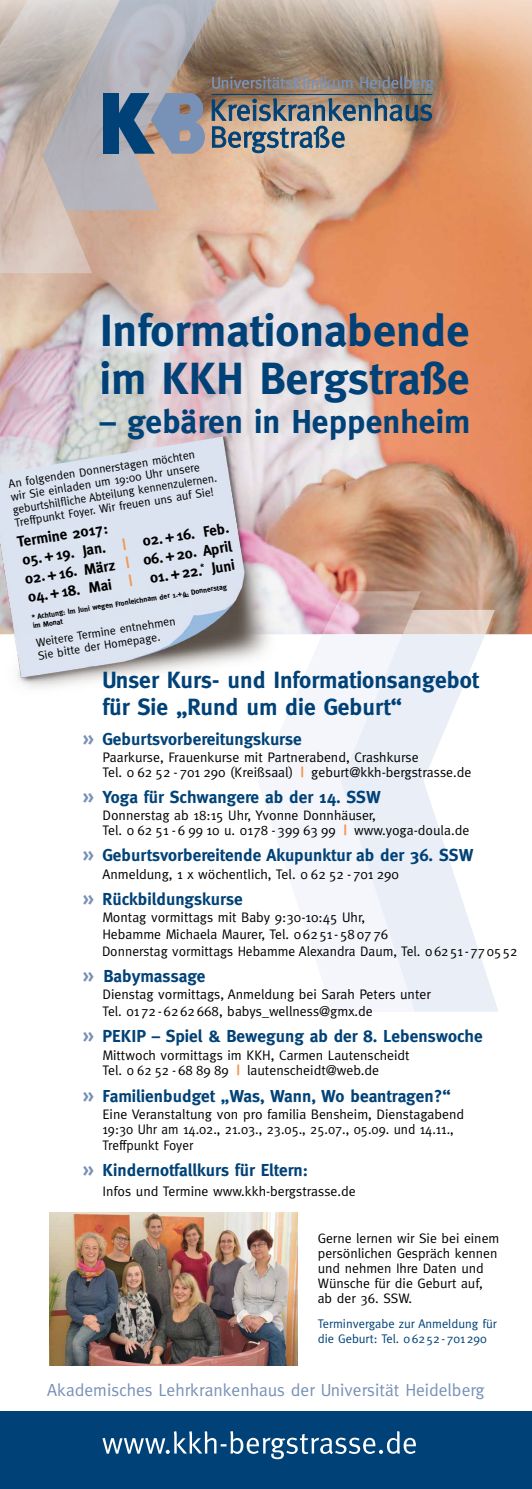
<style>
.page{position:relative;width:532px;height:1489px;background:#fff}
.page>*{position:absolute;margin:0;border:0;box-sizing:border-box;transform-origin:0 0}
.t1{font:700 45px/47.5px "Meta";color:#004277}
.t2{font:700 33.12px "Meta";color:#004277}
.t3{font:700 23.44px/27.8px "Meta";color:#004277}
.t4{font:17.5px "Meta";color:#7891b6}
.t5{font:700 17.31px "Meta";color:#004277}
.t6{font:700 15.19px "Meta";color:#000}
.t7{font:700 15px/18.8px "Meta";color:#000;text-align:justify}
.t8{font:13.88px/15px "Meta";color:#000}
.t9{font:13.88px "Meta";color:#000;scale:.96 1}
.t10{font:13.75px/15.1px "Meta";color:#000}
.t11{font:12.5px/15.1px "Meta";color:#004277}
.t12{font:11.88px/13.1px "Meta";color:#000}
.t13{font:700 7.5px/8.8px "Meta";color:#000}
.s1{color:#f29754}
.s2{font-size:20.75px;color:#7891b6}
.s3{font-weight:700;color:#f29754}
</style>
<div class="page">
<img style="left:0;top:0;width:531px;height:634px">
<img style="left:0;top:430px;width:291px;height:258px">
<svg style="left:257px;top:634px;width:83px;height:377px;fill:#f4f6fb"></svg>
<svg style="left:340px;top:634px;width:158px;height:377px;fill:#eaeef7"></svg>
<svg style="left:322px;top:591px;width:172px;height:43px;background:#ceaea6"></svg>
<svg style="left:0;top:0;width:122px;height:273px;background:#cab7ac"></svg>
<svg style="left:42px;top:0;width:178px;height:210px;background:#b9afac"></svg>
<div style="left:103px;top:93px;width:16px;height:61px;background:#004277"></div>
<svg style="left:119px;top:93px;width:86px;height:61px;background:#74859d"></svg>
<hr style="left:211px;top:94px;width:220px;height:1px;background:#004277">
<svg style="left:212px;top:98px;width:219px;height:55px;background:#979089"></svg>
<div style="left:0;top:1411px;width:531px;height:77px;background:#004277"></div>
<svg style="left:102px;top:1431px;width:314px;height:27px"></svg>
<img style="left:50px;top:1212px;width:248px;height:153px">
<svg style="left:212px;top:76px;width:222px;height:15px;background:#837a75"></svg>
<h1 class="t1" style="left:100px;top:307px;width:371px">Informationabende im KKH Bergstraße</h1>
<h2 class="t2" style="left:100px;top:403px;width:372px">– gebären in Heppenheim</h2>
<p class="t12" style="left:8px;top:477px;width:208px;rotate:-9deg">An folgenden Donnerstagen möchten<br>wir Sie einladen um 19:00 Uhr unsere geburtshilfl iche Abteilung kennenzulernen.<br>Treffpunkt Foyer. Wir freuen uns auf Sie!</p>
<p class="t7" style="left:21px;top:551px;width:211px;rotate:-9deg">05.+19. Jan. <span class="s1">|</span> 02.+16. Feb.<br>02.+16. März <span class="s1">|</span> 06.+20. April 04.+18. Mai <span class="s1">|</span> 01.+22.<sup>*</sup> Juni</p>
<p class="t6" style="left:16px;top:533px;width:93px;rotate:-9deg">Termine 2017:</p>
<p class="t13" style="left:31px;top:613px;width:199px;rotate:-9deg">* Achtung: Im Juni wegen Fronleichnam der 1.+4. Donnerstag im Monat</p>
<p class="t12" style="left:35px;top:636px;width:142px;rotate:-9deg">Weitere Termine entnehmen<br>Sie bitte der Homepage.</p>
<h3 class="t3" style="left:102px;top:665px;width:378px">Unser Kurs- und Informationsangebot für Sie „Rund um die Geburt“</h3>
<p class="t5" style="left:83px;top:728px;width:220px"><span class="s2">»</span> Geburtsvorbereitungskurse</p>
<p class="t8" style="left:102px;top:749px;width:370px">Paarkurse, Frauenkurse mit Partnerabend, Crashkurse<br>Tel. 0 62 52 -701 290 (Kreißsaal) <span class="s3">|</span> geburt@kkh-bergstrasse.de</p>
<p class="t5" style="left:83px;top:787px;width:299px"><span class="s2">»</span> Yoga für Schwangere ab der 14. SSW</p>
<p class="t8" style="left:102px;top:807px;width:368px">Donnerstag ab 18:15 Uhr, Yvonne Donnhäuser,<br>Tel. 0 62 51 -6 99 10 u. 0178 -399 63 99 <span class="s3">|</span> www.yoga-doula.de</p>
<p class="t5" style="left:83px;top:845px;width:392px"><span class="s2">»</span> Geburtsvorbereitende Akupunktur ab der 36. SSW</p>
<p class="t8" style="left:102px;top:866px;width:298px">Anmeldung, 1 x wöchentlich, Tel. 0 62 52 -701 290</p>
<p class="t5" style="left:83px;top:888px;width:161px"><span class="s2">»</span> Rückbildungskurse</p>
<p class="t8" style="left:102px;top:908px;width:417px;line-height:16.9px">Montag vormittags mit Baby 9:30-10:45 Uhr,<br>Hebamme Michaela Maurer, Tel. 06251 -580776<br>Donnerstag vormittags Hebamme Alexandra Daum, Tel. 06251 -770552</p>
<p class="t5" style="left:83px;top:966px;width:124px"><span class="s2">»</span> Babymassage</p>
<p class="t8" style="left:102px;top:985px;width:330px;line-height:17.3px">Dienstag vormittags, Anmeldung bei Sarah Peters unter<br>Tel. 0172-6262668, babys_wellness@gmx.de</p>
<p class="t5" style="left:83px;top:1026px;width:401px"><span class="s2">»</span> PEKIP – Spiel &amp; Bewegung ab der 8. Lebenswoche</p>
<p class="t8" style="left:102px;top:1046px;width:308px;line-height:15.6px">Mittwoch vormittags im KKH, Carmen Lautenscheidt<br>Tel. 0 62 52 -68 89 89 <span class="s3">|</span> lautenscheidt@web.de</p>
<p class="t5" style="left:83px;top:1085px;width:369px"><span class="s2">»</span> Familienbudget „Was, Wann, Wo beantragen?“</p>
<p class="t8" style="left:102px;top:1106px;width:363px">Eine Veranstaltung von pro familia Bensheim, Dienstagabend<br>19:30 Uhr am 14.02., 21.03., 23.05., 25.07., 05.09. und 14.11.,</p>
<p class="t9" style="left:102px;top:1137px;width:96px">Treffpunkt Foyer</p>
<p class="t5" style="left:83px;top:1160px;width:226px"><span class="s2">»</span> Kindernotfallkurs für Eltern:</p>
<p class="t8" style="left:102px;top:1183px;width:255px">Infos und Termine www.kkh-bergstrasse.de</p>
<p class="t10" style="left:317px;top:1230px;width:183px">Gerne lernen wir Sie bei einem persönlichen Gespräch kennen und nehmen Ihre Daten und<br>Wünsche für die Geburt auf, ab der 36. SSW.</p>
<p class="t11" style="left:317px;top:1316px;width:180px">Terminvergabe zur Anmeldung für die Geburt: Tel. 06252-701290</p>
<p class="t4" style="left:47px;top:1379px;width:438px">Akademisches Lehrkrankenhaus der Universität Heidelberg</p>
</div>
